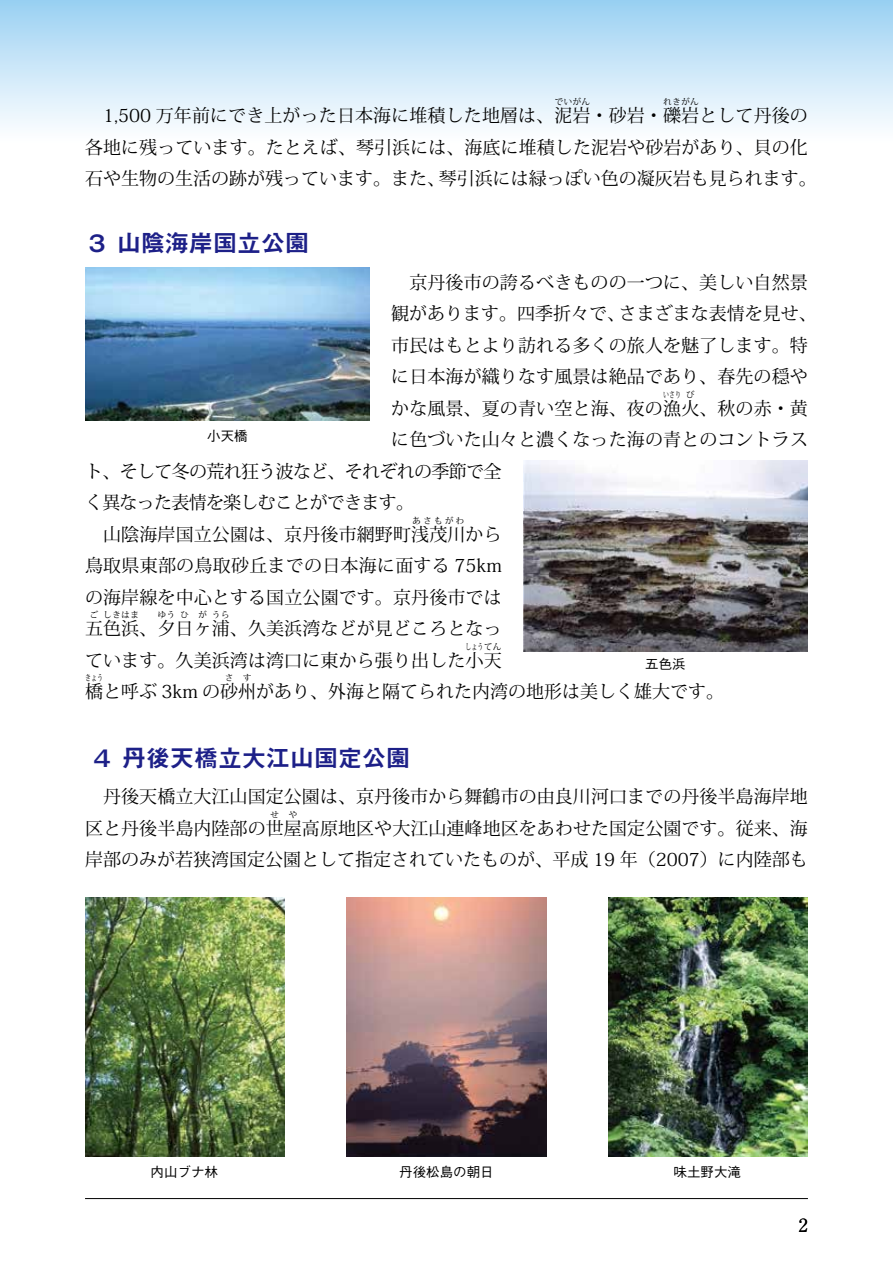
<style>
.page{position:relative;width:893px;height:1263px;background:#fff}
.page>*{position:absolute;margin:0;border:0;box-sizing:border-box;transform-origin:0 0}
.t1{font:24px "Midashi Go Upr MB31";color:#1d2088}
.t2{font:18px/31.5px "Koz Min Pro";letter-spacing:.005em;color:#000}
.t3{font:18px "Ryumin Upr";color:#000}
.t4{font:500 13.5px "Gothic BBB Pro";color:#000}
.t5{font:9px "Koz Min Pro";letter-spacing:.005em;color:#000}
.t6{font:9px "Koz Min Pro";letter-spacing:.005em;color:#000;scale:.67 1}
</style>
<div class="page">
<hr style="left:85px;top:1198px;width:723px;height:1px;background:#000">
<div style="left:0;top:0;width:893px;height:145px;background:linear-gradient(to bottom,#9ad0f2,#fff)"></div>
<img style="left:85px;top:268px;width:285px;height:153px">
<img style="left:523px;top:460px;width:285px;height:192px">
<img style="left:85px;top:897px;width:200px;height:260px">
<img style="left:347px;top:897px;width:199px;height:260px">
<img style="left:608px;top:897px;width:200px;height:260px">
<p class="t5" style="left:554px;top:96px;width:38px">でいがん</p>
<p class="t5" style="left:663px;top:96px;width:38px">れきがん</p>
<p class="t2" style="left:85px;top:131px;width:733px">各地に残っています。たとえば、琴引浜には、海底に堆積した泥岩や砂岩があり、貝の化石や生物の生活の跡が残っています。また、琴引浜には緑っぽい色の凝灰岩も見られます。</p>
<p class="t2" style="left:85px;top:99px;width:724px">　1,500 万年前にでき上がった日本海に堆積した地層は、泥岩・砂岩・礫岩として丹後の</p>
<h1 class="t1" style="left:85px;top:224px;width:225px">３ 山陰海岸国立公園</h1>
<p class="t2" style="left:391px;top:266px;width:427px">　京丹後市の誇るべきものの一つに、美しい自然景観があります。四季折々で、さまざまな表情を見せ、市民はもとより訪れる多くの旅人を魅了します。特に日本海が織りなす風景は絶品であり、春先の穏やかな風景、夏の青い空と海、夜の漁火、秋の赤・黄</p>
<p class="t6" style="left:663px;top:388px;width:28px">いさり</p>
<p class="t5" style="left:686px;top:388px;width:10px">び</p>
<p class="t2" style="left:85px;top:423px;width:724px;text-indent:306px">に色づいた山々と濃くなった海の青とのコントラスト、そして冬の荒れ狂う波など、それぞれの季節で全<br>く異なった表情を楽しむことができます。<br>　山陰海岸国立公園は、京丹後市網野町浅茂川から</p>
<p class="t4" style="left:207px;top:425px;width:42px">小天橋</p>
<p class="t5" style="left:412px;top:514px;width:54px">あさもがわ</p>
<p class="t2" style="left:85px;top:549px;width:418px;text-align:justify">鳥取県東部の鳥取砂丘までの日本海に面する 75kmの海岸線を中心とする国立公園です。京丹後市では五色浜、夕日ヶ浦、久美浜湾などが見どころとなっ</p>
<p class="t5" style="left:90px;top:609px;width:10px">ご</p>
<p class="t5" style="left:103px;top:609px;width:38px">しきはま</p>
<p class="t5" style="left:157px;top:609px;width:19px">ゆう</p>
<p class="t5" style="left:180px;top:609px;width:10px">ひ</p>
<p class="t5" style="left:198px;top:609px;width:10px">が</p>
<p class="t5" style="left:212px;top:609px;width:19px">うら</p>
<p class="t2" style="left:85px;top:644px;width:418px">ています。久美浜湾は湾口に東から張り出した小天</p>
<p class="t6" style="left:466px;top:640px;width:55px">しょうてん</p>
<p class="t2" style="left:85px;top:675px;width:641px">橋と呼ぶ 3km の砂州があり、外海と隔てられた内湾の地形は美しく雄大です。</p>
<p class="t4" style="left:645px;top:653px;width:42px">五色浜</p>
<p class="t6" style="left:85px;top:672px;width:28px">きょう</p>
<p class="t5" style="left:225px;top:672px;width:28px">さ す</p>
<h1 class="t1" style="left:90px;top:738px;width:321px">４ 丹後天橋立大江山国定公園</h1>
<p class="t2" style="left:85px;top:780px;width:724px">　丹後天橋立大江山国定公園は、京丹後市から舞鶴市の由良川河口までの丹後半島海岸地区と丹後半島内陸部の世屋高原地区や大江山連峰地区をあわせた国定公園です。従来、海</p>
<p class="t5" style="left:270px;top:808px;width:10px">せ</p>
<p class="t5" style="left:288px;top:808px;width:10px">や</p>
<p class="t2" style="left:85px;top:843px;width:724px">岸部のみが若狭湾国定公園として指定されていたものが、平成 19 年（2007）に内陸部も</p>
<p class="t4" style="left:151px;top:1161px;width:69px">内山ブナ林</p>
<p class="t4" style="left:399px;top:1161px;width:96px">丹後松島の朝日</p>
<p class="t4" style="left:674px;top:1161px;width:69px">味土野大滝</p>
<p class="t3" style="left:799px;top:1211px;width:10px">2</p>
</div>
